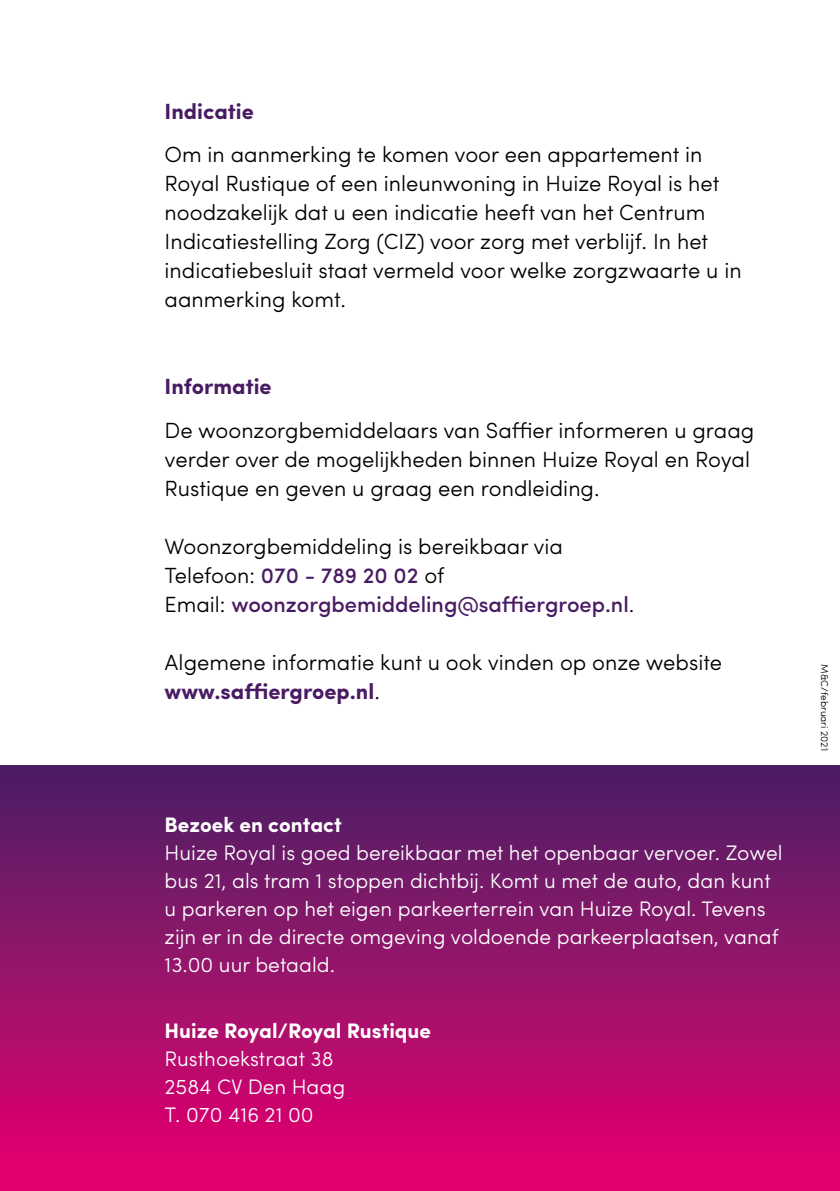
<style>
.page{position:relative;width:840px;height:1191px;background:#fff}
.page>*{position:absolute;margin:0;border:0;box-sizing:border-box;transform-origin:0 0}
.t1{font:300 22px/29px "Sofia Pro";color:#000}
.t2{font:700 22px "Sofia Pro";color:#491b63}
.t3{font:300 21px/28px "Sofia Pro";color:#fff}
.t4{font:700 21px "Sofia Pro";color:#fff}
.t5{font:300 10px "Sofia Pro";color:#000}
.s1{font-weight:500;color:#491b63}
.s2{font-weight:700;color:#491b63}
</style>
<div class="page">
<div style="left:0;top:765px;width:839px;height:426px;background:linear-gradient(to bottom,#482264,#eb0070)"></div>
<p class="t2" style="left:164px;top:94px;width:91px">Indicatie</p>
<p class="t1" style="left:164px;top:138px;width:578px">Om in aanmerking te komen voor een appartement in Royal Rustique of een inleunwoning in Huize Royal is het noodzakelijk dat u een indicatie heeft van het Centrum Indicatiestelling Zorg (CIZ) voor zorg met verblijf. In het indicatiebesluit staat vermeld voor welke zorgzwaarte u in aanmerking komt.</p>
<p class="t2" style="left:164px;top:370px;width:108px">Informatie</p>
<p class="t1" style="left:164px;top:414px;width:591px">De woonzorgbemiddelaars van Saffier informeren u graag verder over de mogelijkheden binnen Huize Royal en Royal<br>Rustique en geven u graag een rondleiding.</p>
<p class="t1" style="left:164px;top:530px;width:471px">Woonzorgbemiddeling is bereikbaar via<br>Telefoon: <span class="s1">070 - 789 20 02</span> of<br>Email: <span class="s1">woonzorgbemiddeling@saffiergroep.nl</span>.</p>
<p class="t1" style="left:164px;top:646px;width:559px">Algemene informatie kunt u ook vinden op onze website <span class="s2">www.saffiergroep.nl</span>.</p>
<p class="t4" style="left:164px;top:809px;width:179px">Bezoek en contact</p>
<p class="t3" style="left:164px;top:837px;width:619px">Huize Royal is goed bereikbaar met het openbaar vervoer. Zowel bus 21, als tram 1 stoppen dichtbij. Komt u met de auto, dan kunt u parkeren op het eigen parkeerterrein van Huize Royal. Tevens zijn er in de directe omgeving voldoende parkeerplaatsen, vanaf 13.00 uur betaald.</p>
<p class="t4" style="left:164px;top:1015px;width:268px">Huize Royal/Royal Rustique</p>
<p class="t3" style="left:164px;top:1043px;width:182px">Rusthoekstraat 38<br>2584 CV Den Haag<br>T. 070 416 21 00</p>
<p class="t5" style="left:831px;top:664px;width:88px;rotate:90deg">M&amp;C/februari 2021</p>
</div>
